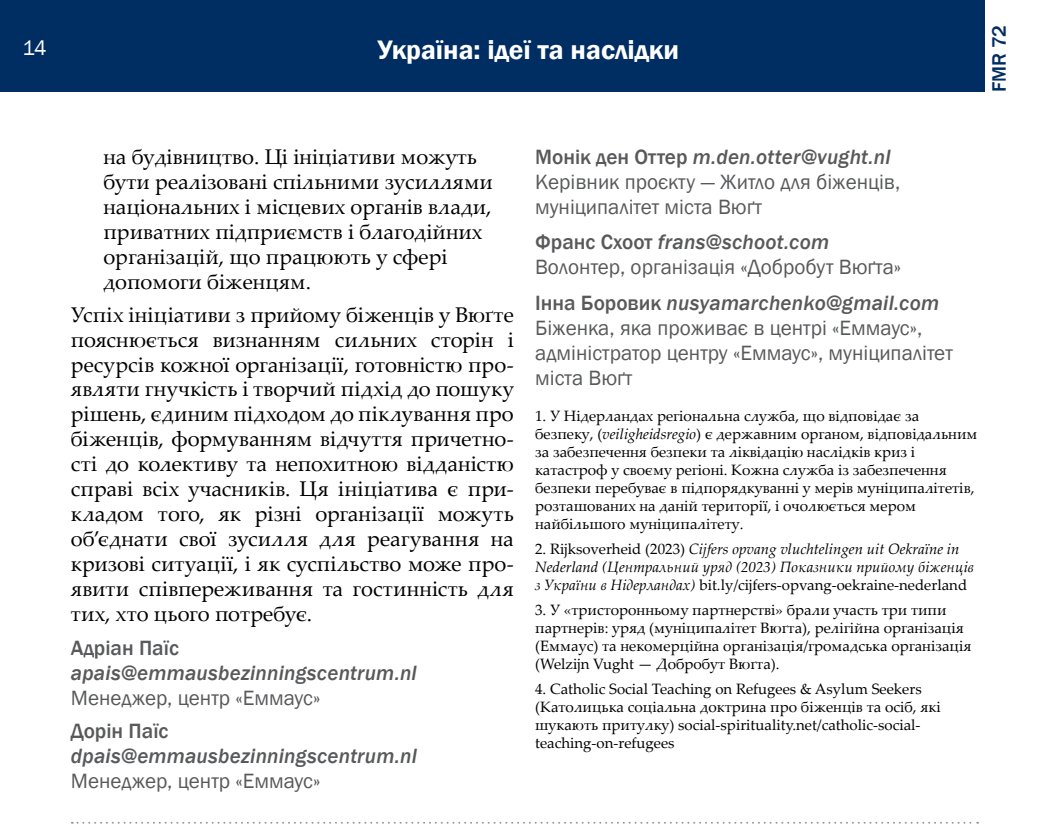
<style>
.page{position:relative;width:1049px;height:835px;background:#fff}
.page>*{position:absolute;margin:0;border:0;box-sizing:border-box;transform-origin:0 0}
.t1{font:600 27.5px "Franklin Gothic";color:#fff}
.t2{font:21.25px/25px "Palatino Linotype";color:#000}
.t3{font:21.25px/25px "Franklin Gothic";color:#58595b}
.t4{font:italic 500 21.25px "Franklin Gothic";letter-spacing:.01em;color:#58595b}
.t5{font:500 21.25px "Franklin Gothic";color:#58595b}
.t6{font:21.25px "Franklin Gothic";color:#fff}
.t7{font:500 20px "Franklin Gothic";color:#002d62}
.t8{font:15px/18px "Palatino Linotype";color:#000}
.t9{font:italic 15px/18px "Palatino Linotype";color:#000}
.s1{font-weight:500}
.s2{font-weight:500;font-style:italic}
.s3{font-style:italic}
.s4{font-style:normal}
</style>
<div class="page">
<div style="left:0;top:0;width:985px;height:92px;background:#002d62"></div>
<svg style="left:72px;top:822px;width:906px;height:1px"></svg>
<h2 class="t6" style="left:23px;top:34px;width:26px">14</h2>
<h1 class="t1" style="left:378px;top:33px;width:303px">Україна: ідеї та наслідки</h1>
<h3 class="t7" style="left:987px;top:92px;width:69px;rotate:-90deg">FMR 72</h3>
<h2 class="t2" style="left:103px;top:144px;width:391px">на будівництво. Ці ініціативи можуть бути реалізовані спільними зусиллями національних і місцевих органів влади, приватних підприємств і благодійних організацій, що працюють у сфері допомоги біженцям.</h2>
<p class="t2" style="left:71px;top:301px;width:444px;text-align:justify">Успіх ініціативи з прийому біженців у Вюґте пояснюється визнанням сильних сторін і ресурсів кожної організації, готовністю про&shy;являти гнучкість і творчий підхід до пошуку рішень, єдиним підходом до піклування про біженців, формуванням відчуття причетно&shy;сті до колективу та непохитною відданістю справі всіх учасників. Ця ініціатива є при&shy;кладом того, як різні організації можуть об’єднати свої зусилля для реагування на кризові ситуації, і як суспільство може про&shy;явити співпереживання та гостинність для тих, хто цього потребує.</p>
<h2 class="t5" style="left:71px;top:634px;width:110px">Адріан Паїс</h2>
<h2 class="t4" style="left:71px;top:659px;width:347px">apais@emmausbezinningscentrum.nl</h2>
<h2 class="t3" style="left:71px;top:685px;width:251px">Менеджер, центр «Еммаус»</h2>
<h2 class="t5" style="left:71px;top:717px;width:99px">Дорін Паїс</h2>
<h2 class="t4" style="left:71px;top:742px;width:348px">dpais@emmausbezinningscentrum.nl</h2>
<h2 class="t3" style="left:71px;top:768px;width:251px">Менеджер, центр «Еммаус»</h2>
<h2 class="t3" style="left:535px;top:144px;width:367px"><span class="s1">Монік ден Оттер</span> <span class="s2">m.den.otter@vught.nl<br></span>Керівник проєкту — Житло для біженців, муніципалітет міста Вюґт</h2>
<h2 class="t3" style="left:535px;top:230px;width:368px"><span class="s1">Франс Схоот</span> <span class="s2">frans@schoot.com<br></span>Волонтер, організація «Добробут Вюґта»</h2>
<h2 class="t3" style="left:535px;top:291px;width:419px"><span class="s1">Інна Боровик</span> <span class="s2">nusyamarchenko@gmail.com </span>Біженка, яка проживає в центрі «Еммаус», адміністратор центру «Еммаус», муніципалітет міста Вюґт</h2>
<p class="t8" style="left:535px;top:406px;width:444px">1. У Нідерландах регіональна служба, що відповідає за безпеку, (<span class="s3">veiligheidsregio</span>) є державним органом, відповідальним за забезпечення безпеки та ліквідацію наслідків криз і катастроф у своєму регіоні. Кожна служба із забезпечення безпеки перебуває в підпорядкуванні у мерів муніципалітетів, розташованих на даній території, і очолюється мером найбільшого муніципалітету.</p>
<p class="t9" style="left:535px;top:539px;width:440px"><span class="s4">2. Rijksoverheid (2023)</span> Cijfers opvang vluchtelingen uit Oekraïne in<br>Nederland (Центральний уряд (2023) Показники прийому біженців з України в Нідерландах) <span class="s4">bit.ly/cijfers-opvang-oekraine-nederland</span></p>
<p class="t8" style="left:535px;top:600px;width:438px">3. У «тристоронньому партнерстві» брали участь три типи партнерів: уряд (муніципалітет Вюґта), релігійна організація (Еммаус) та некомерційна організація/громадська організація (Welzijn Vught — Добробут Вюґта).</p>
<p class="t8" style="left:535px;top:679px;width:407px">4. Catholic Social Teaching on Refugees &amp; Asylum Seekers (Католицька соціальна доктрина про біженців та осіб, які шукають притулку) social-spirituality.net/catholic-social&shy;teaching-on-refugees</p>
</div>
